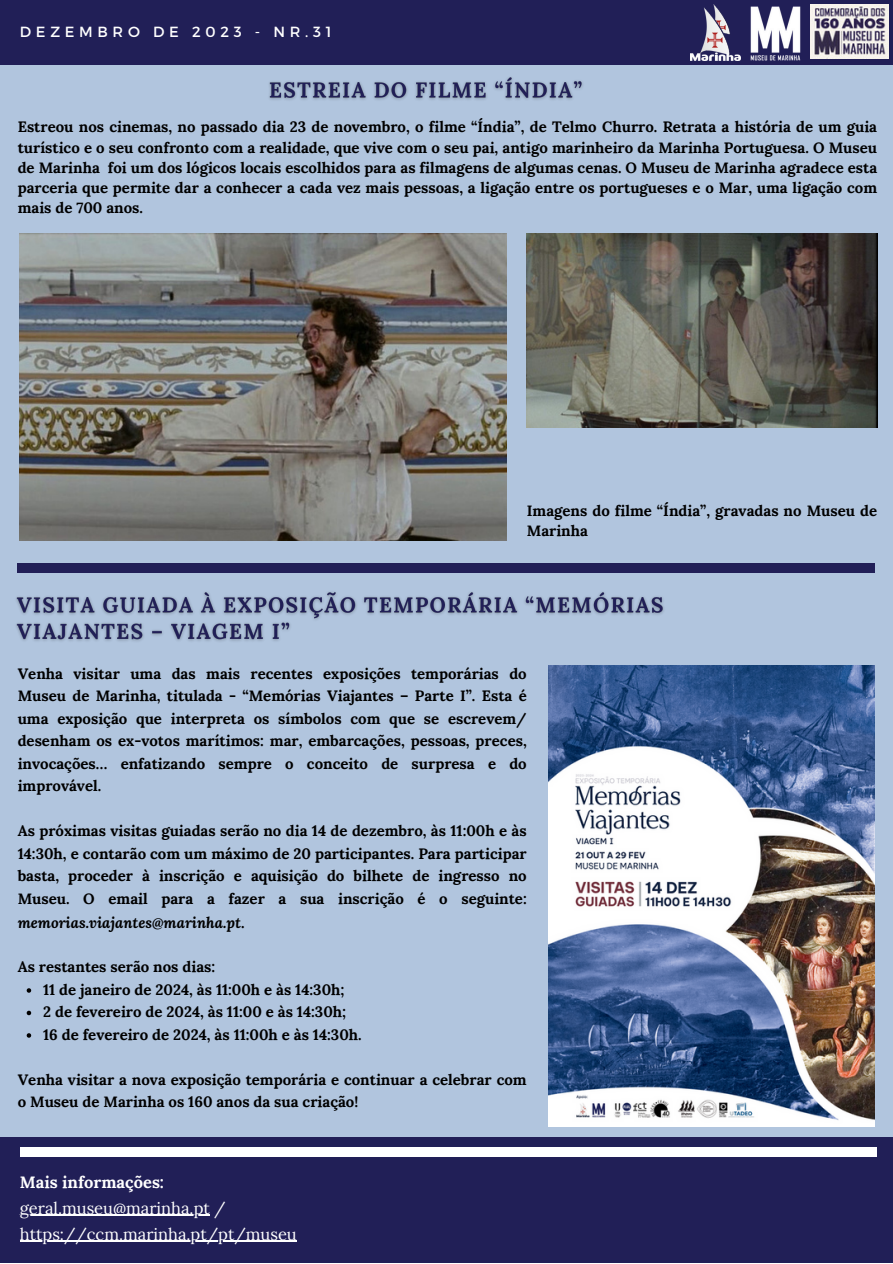
<style>
.page{position:relative;width:893px;height:1264px;background:#fff}
.page>*{position:absolute;margin:0;border:0;box-sizing:border-box;transform-origin:0 0}
.t1{font:16.5px "Lora";color:#fff}
.t2{font:700 16.5px "Lora";color:#fff}
.t3{font:700 15px/22.5px "Lora";color:#000;text-align:justify}
.t4{font:14.7px "Montserrat";letter-spacing:.32em;color:#fff}
.s1{font-style:italic}
</style>
<div class="page">
<div style="left:0;top:0;width:892px;height:1262px;background:#b1c5de"></div>
<div style="left:0;top:0;width:892px;height:64px;background:#211f57"></div>
<img style="left:750px;top:6px;width:51px;height:55px">
<div style="left:0;top:1137px;width:892px;height:125px;background:#211f57"></div>
<hr style="left:20px;top:1214px;width:190px;height:1px;background:#fff">
<hr style="left:20px;top:1240px;width:277px;height:1px;background:#fff">
<div style="left:20px;top:1147px;width:856px;height:9px;background:#fff"></div>
<img style="left:810px;top:5px;width:78px;height:54px">
<img style="left:690px;top:5px;width:50px;height:56px">
<div style="left:18px;top:563px;width:856px;height:9px;background:#211f57"></div>
<img style="left:20px;top:233px;width:487px;height:307px">
<img style="left:526px;top:233px;width:351px;height:195px">
<img style="left:548px;top:665px;width:326px;height:461px">
<img style="left:269px;top:77px;width:314px;height:23px">
<svg style="left:27px;top:988px;width:4px;height:4px"></svg>
<svg style="left:27px;top:1010px;width:4px;height:5px"></svg>
<svg style="left:27px;top:1033px;width:4px;height:4px"></svg>
<img style="left:16px;top:592px;width:648px;height:49px">
<p class="t4" style="left:20px;top:23px;width:313px">DEZEMBRO DE 2023 - NR.31</p>
<p class="t3" style="left:18px;top:117px;width:860px;line-height:20.2px">Estreou nos cinemas, no passado dia 23 de novembro, o filme “Índia”, de Telmo Churro. Retrata a história de um guia turístico e o seu confronto com a realidade, que vive com o seu pai, antigo marinheiro da Marinha Portuguesa. O Museu de Marinha foi um dos lógicos locais escolhidos para as filmagens de algumas cenas. O Museu de Marinha agradece esta parceria que permite dar a conhecer a cada vez mais pessoas, a ligação entre os portugueses e o Mar, uma ligação com mais de 700 anos.</p>
<p class="t3" style="left:526px;top:500px;width:352px;line-height:20.2px">Imagens do filme “Índia”, gravadas no Museu de<br>Marinha</p>
<p class="t3" style="left:18px;top:662px;width:510px">Venha visitar uma das mais recentes exposições temporárias do Museu de Marinha, titulada - “Memórias Viajantes – Parte I”. Esta é uma exposição que interpreta os símbolos com que se escrevem/ desenham os ex-votos marítimos: mar, embarcações, pessoas, preces, invocações… enfatizando sempre o conceito de surpresa e do improvável.</p>
<p class="t3" style="left:18px;top:819px;width:510px">As próximas visitas guiadas serão no dia 14 de dezembro, às 11:00h e às 14:30h, e contarão com um máximo de 20 participantes. Para participar basta, proceder à inscrição e aquisição do bilhete de ingresso no Museu. O email para a fazer a sua inscrição é o seguinte: <span class="s1">memorias.viajantes@marinha.pt</span>.</p>
<p class="t3" style="left:18px;top:955px;width:199px">As restantes serão nos dias:</p>
<p class="t3" style="left:43px;top:978px;width:303px">11 de janeiro de 2024, às 11:00h e às 14:30h;</p>
<p class="t3" style="left:43px;top:1000px;width:304px">2 de fevereiro de 2024, às 11:00 e às 14:30h;</p>
<p class="t3" style="left:43px;top:1023px;width:320px">16 de fevereiro de 2024, às 11:00h e às 14:30h.</p>
<p class="t3" style="left:18px;top:1068px;width:510px">Venha visitar a nova exposição temporária e continuar a celebrar com o Museu de Marinha os 160 anos da sua criação!</p>
<p class="t2" style="left:20px;top:1171px;width:146px">Mais informações:</p>
<p class="t1" style="left:20px;top:1197px;width:207px">geral.museu@marinha.pt /</p>
<p class="t1" style="left:20px;top:1222px;width:278px">https://ccm.marinha.pt/pt/museu</p>
</div>
